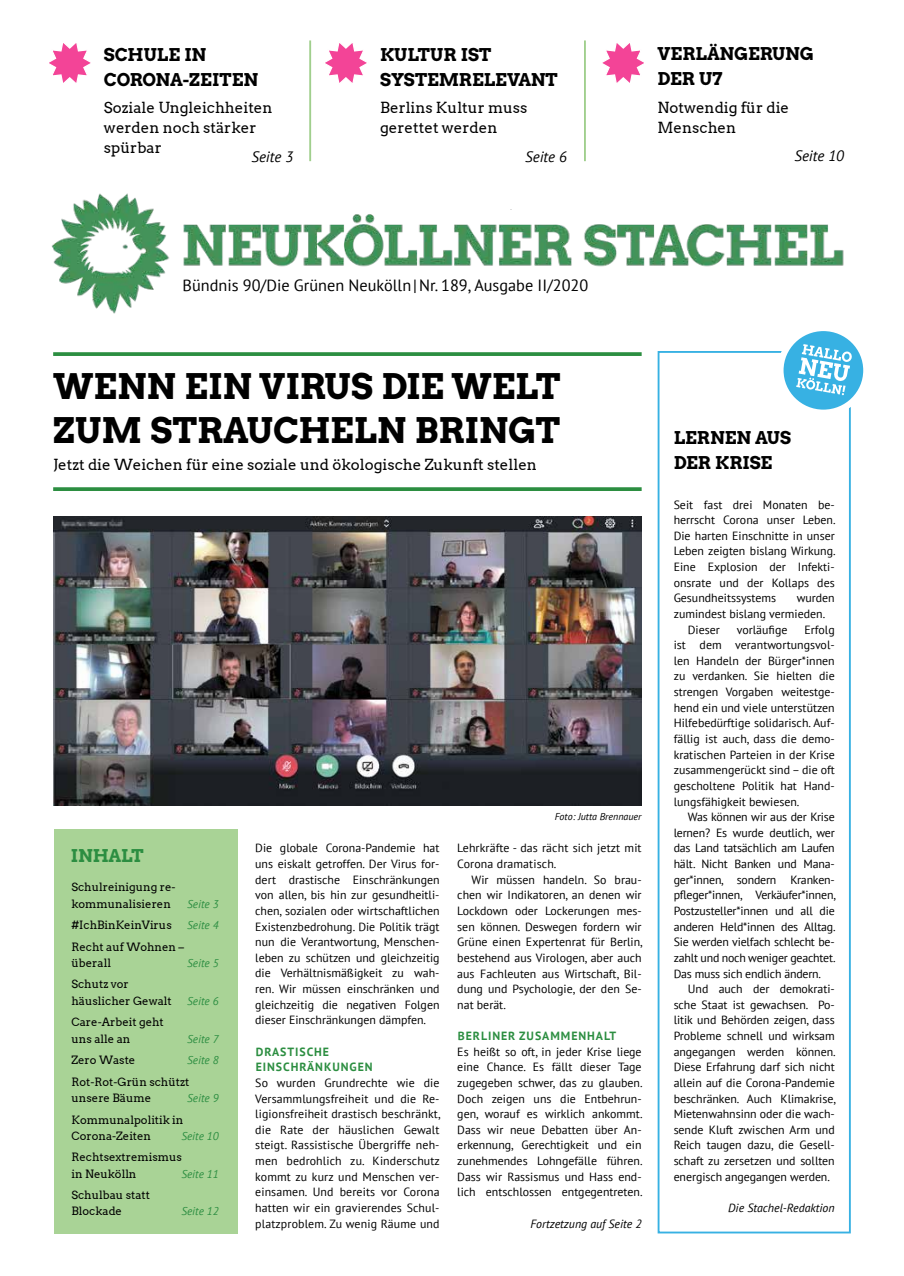
<style>
.page{position:relative;width:904px;height:1276px;background:#fff}
.page>*{position:absolute;margin:0;border:0;box-sizing:border-box;transform-origin:0 0}
.t1{font:35px/43.8px "Arvo Gruen";color:#000}
.t2{font:17.5px/25px "Arvo Gruen";color:#000}
.t3{font:17.5px "Arvo Gruen";letter-spacing:-.02em;color:#2c8e41}
.t4{font:16.25px "PT Sans";color:#000}
.t5{font:15px/20px "Arvo";color:#000}
.t6{font:italic 15px "PT Sans";color:#000}
.t7{font:11.88px/15.6px "PT Sans";color:#000;text-align:justify}
.t8{font:700 11.88px/15.6px "PT Sans";letter-spacing:.08em;color:#2c8e41}
.t9{font:italic 11.88px "PT Sans";color:#000}
.t10{font:11.25px/16.2px "Arvo";color:#000}
.t11{font:italic 11.25px "PT Sans";color:#2c8e41}
.t12{font:italic 10px "PT Sans";color:#000}
</style>
<div class="page">
<img style="left:51px;top:193px;width:793px;height:121px">
<div style="left:657px;top:351px;width:193px;height:882px;border:2px solid #37b1e3"></div>
<div style="left:54px;top:829px;width:183px;height:404px;background:#a9d396"></div>
<hr style="left:309px;top:40px;width:2px;height:121px;background:#a0cf8d">
<img style="left:53px;top:516px;width:588px;height:289px">
<svg style="left:780px;top:328px;width:86px;height:85px;fill:#37b1e3"></svg>
<div style="left:777px;top:325px;width:92px;height:91px;border:6px solid #fff;border-radius:50%"></div>
<svg style="left:796px;top:344px;width:56px;height:51px"></svg>
<svg style="left:53px;top:352px;width:588px;height:4px;background:#38944c"></svg>
<svg style="left:53px;top:487px;width:588px;height:4px;background:#39954c"></svg>
<svg style="left:49px;top:43px;width:42px;height:40px"></svg>
<svg style="left:325px;top:43px;width:42px;height:40px"></svg>
<svg style="left:602px;top:43px;width:42px;height:40px"></svg>
<hr style="left:584px;top:40px;width:2px;height:121px;background:#a0cf8d">
<h2 class="t2" style="left:104px;top:42px;width:156px">SCHULE IN<br>CORONA-ZEITEN</h2>
<p class="t5" style="left:104px;top:98px;width:170px">Soziale Ungleichheiten werden noch stärker spürbar</p>
<p class="t6" style="left:251px;top:147px;width:43px">Seite 3</p>
<h2 class="t2" style="left:380px;top:41px;width:179px">KULTUR IST<br>SYSTEMRELEVANT</h2>
<p class="t5" style="left:380px;top:98px;width:149px">Berlins Kultur muss gerettet werden</p>
<p class="t6" style="left:525px;top:147px;width:43px">Seite 6</p>
<h2 class="t2" style="left:657px;top:41px;width:158px">VERLÄNGERUNG<br>DER U7</h2>
<p class="t5" style="left:657px;top:97px;width:133px">Notwendig für die<br>Menschen</p>
<p class="t6" style="left:794px;top:146px;width:51px">Seite 10</p>
<h3 class="t4" style="left:182px;top:274px;width:407px">Bündnis 90/Die Grünen Neukölln|Nr. 189, Ausgabe II/2020</h3>
<h1 class="t1" style="left:53px;top:363px;width:509px">WENN EIN VIRUS DIE WELT<br>ZUM STRAUCHELN BRINGT</h1>
<p class="t5" style="left:53px;top:454px;width:485px">Jetzt die Weichen für eine soziale und ökologische Zukunft stellen</p>
<h2 class="t3" style="left:71px;top:844px;width:74px">INHALT</h2>
<p class="t10" style="left:71px;top:879px;width:106px">Schulreinigung re&shy;kommunalisieren</p>
<p class="t11" style="left:187px;top:896px;width:33px">Seite 3</p>
<p class="t10" style="left:71px;top:917px;width:102px">#IchBinKeinVirus</p>
<p class="t11" style="left:187px;top:918px;width:33px">Seite 4</p>
<p class="t10" style="left:71px;top:938px;width:114px">Recht auf Wohnen – überall</p>
<p class="t11" style="left:187px;top:955px;width:33px">Seite 5</p>
<p class="t10" style="left:71px;top:976px;width:102px">Schutz vor häuslicher Gewalt</p>
<p class="t10" style="left:71px;top:1014px;width:94px">Care-Arbeit geht uns alle an</p>
<p class="t11" style="left:187px;top:993px;width:33px">Seite 6</p>
<p class="t11" style="left:187px;top:1031px;width:33px">Seite 7</p>
<p class="t10" style="left:71px;top:1052px;width:65px">Zero Waste</p>
<p class="t11" style="left:187px;top:1053px;width:33px">Seite 8</p>
<p class="t10" style="left:71px;top:1073px;width:119px">Rot-Rot-Grün schützt unsere Bäume</p>
<p class="t11" style="left:187px;top:1090px;width:33px">Seite 9</p>
<p class="t10" style="left:71px;top:1111px;width:113px">Kommunalpolitik in<br>Corona-Zeiten</p>
<p class="t11" style="left:181px;top:1128px;width:39px">Seite 10</p>
<p class="t10" style="left:71px;top:1149px;width:112px">Rechtsextremismus in Neukölln</p>
<p class="t11" style="left:181px;top:1166px;width:39px">Seite 11</p>
<p class="t10" style="left:71px;top:1187px;width:80px">Schulbau statt<br>Blockade</p>
<p class="t11" style="left:181px;top:1204px;width:39px">Seite 12</p>
<p class="t7" style="left:255px;top:840px;width:186px">Die globale Corona-Pandemie hat uns eiskalt getroffen. Der Virus for&shy;dert drastische Einschränkungen von allen, bis hin zur gesundheitli&shy;chen, sozialen oder wirtschaftlichen Existenzbedrohung. Die Politik trägt nun die Verantwortung, Menschen&shy;leben zu schützen und gleichzeitig die Verhältnismäßigkeit zu wah&shy;ren. Wir müssen einschränken und gleichzeitig die negativen Folgen dieser Einschränkungen dämpfen.</p>
<p class="t8" style="left:256px;top:1043px;width:118px">DRASTISCHE<br>EINSCHRÄNKUNGEN</p>
<p class="t7" style="left:255px;top:1074px;width:187px">So wurden Grundrechte wie die Versammlungsfreiheit und die Re&shy;ligionsfreiheit drastisch beschränkt, die Rate der häuslichen Gewalt steigt. Rassistische Übergriffe neh&shy;men bedrohlich zu. Kinderschutz kommt zu kurz und Menschen ver&shy;einsamen. Und bereits vor Corona hatten wir ein gravierendes Schul&shy;platzproblem. Zu wenig Räume und</p>
<p class="t12" style="left:554px;top:810px;width:88px">Foto: Jutta Brennauer</p>
<p class="t7" style="left:457px;top:840px;width:186px">Lehrkräfte - das rächt sich jetzt mit<br>Corona dramatisch.</p>
<p class="t7" style="left:457px;top:871px;width:187px;text-indent:14px">Wir müssen handeln. So brau&shy;chen wir Indikatoren, an denen wir Lockdown oder Lockerungen mes&shy;sen können. Deswegen fordern wir Grüne einen Expertenrat für Berlin, bestehend aus Virologen, aber auch aus Fachleuten aus Wirtschaft, Bil&shy;dung und Psychologie, der den Se&shy;nat berät.</p>
<p class="t8" style="left:458px;top:1027px;width:160px">BERLINER ZUSAMMENHALT</p>
<p class="t7" style="left:457px;top:1043px;width:187px">Es heißt so oft, in jeder Krise liege eine Chance. Es fällt dieser Tage zugegeben schwer, das zu glauben.<br>Doch zeigen uns die Entbehrun&shy;gen, worauf es wirklich ankommt.<br>Dass wir neue Debatten über An&shy;erkennung, Gerechtigkeit und ein zunehmendes Lohngefälle führen.<br>Dass wir Rassismus und Hass end&shy;lich entschlossen entgegentreten.</p>
<p class="t9" style="left:530px;top:1215px;width:113px">Fortzetzung auf Seite 2</p>
<h2 class="t2" style="left:673px;top:424px;width:119px">LERNEN AUS<br>DER KRISE</h2>
<p class="t7" style="left:673px;top:496px;width:163px">Seit fast drei Monaten be&shy;herrscht Corona unser Leben.<br>Die harten Einschnitte in unser Leben zeigten bislang Wirkung.<br>Eine Explosion der Infekti&shy;onsrate und der Kollaps des Gesundheitssystems</p>
<p class="t7" style="left:796px;top:590px;width:40px">wurden</p>
<p class="t7" style="left:673px;top:605px;width:153px">zumindest bislang vermieden.</p>
<p class="t7" style="left:688px;top:621px;width:34px">Dieser</p>
<p class="t7" style="left:736px;top:621px;width:52px">vorläufige</p>
<p class="t7" style="left:673px;top:621px;width:163px;text-indent:131px">Erfolg ist dem verantwortungsvol&shy;len Handeln der Bürger*innen zu verdanken. Sie hielten die strengen Vorgaben weitestge&shy;hend ein und viele unterstützen Hilfebedürftige solidarisch. Auf&shy;fällig ist auch, dass die demo&shy;kratischen Parteien in der Krise zusammengerückt sind – die oft gescholtene Politik hat Hand&shy;lungsfähigkeit bewiesen.</p>
<p class="t7" style="left:673px;top:809px;width:163px;text-indent:14px">Was können wir aus der Krise lernen? Es wurde deutlich, wer das Land tatsächlich am Laufen hält. Nicht Banken und Mana&shy;ger*innen, sondern Kranken&shy;pfleger*innen, Verkäufer*innen, Postzusteller*innen und all die anderen Held*innen des Alltag.<br>Sie werden vielfach schlecht be&shy;zahlt und noch weniger geachtet.<br>Das muss sich endlich ändern.</p>
<p class="t7" style="left:673px;top:981px;width:163px;text-indent:14px">Und auch der demokrati&shy;sche Staat ist gewachsen. Po&shy;litik und Behörden zeigen, dass Probleme schnell und wirksam angegangen werden können.<br>Diese Erfahrung darf sich nicht allein auf die Corona-Pandemie beschränken. Auch Klimakrise, Mietenwahnsinn oder die wach&shy;sende Kluft zwischen Arm und Reich taugen dazu, die Gesell&shy;schaft zu zersetzen und sollten energisch angegangen werden.</p>
<p class="t9" style="left:728px;top:1200px;width:108px">Die Stachel-Redaktion</p>
</div>
